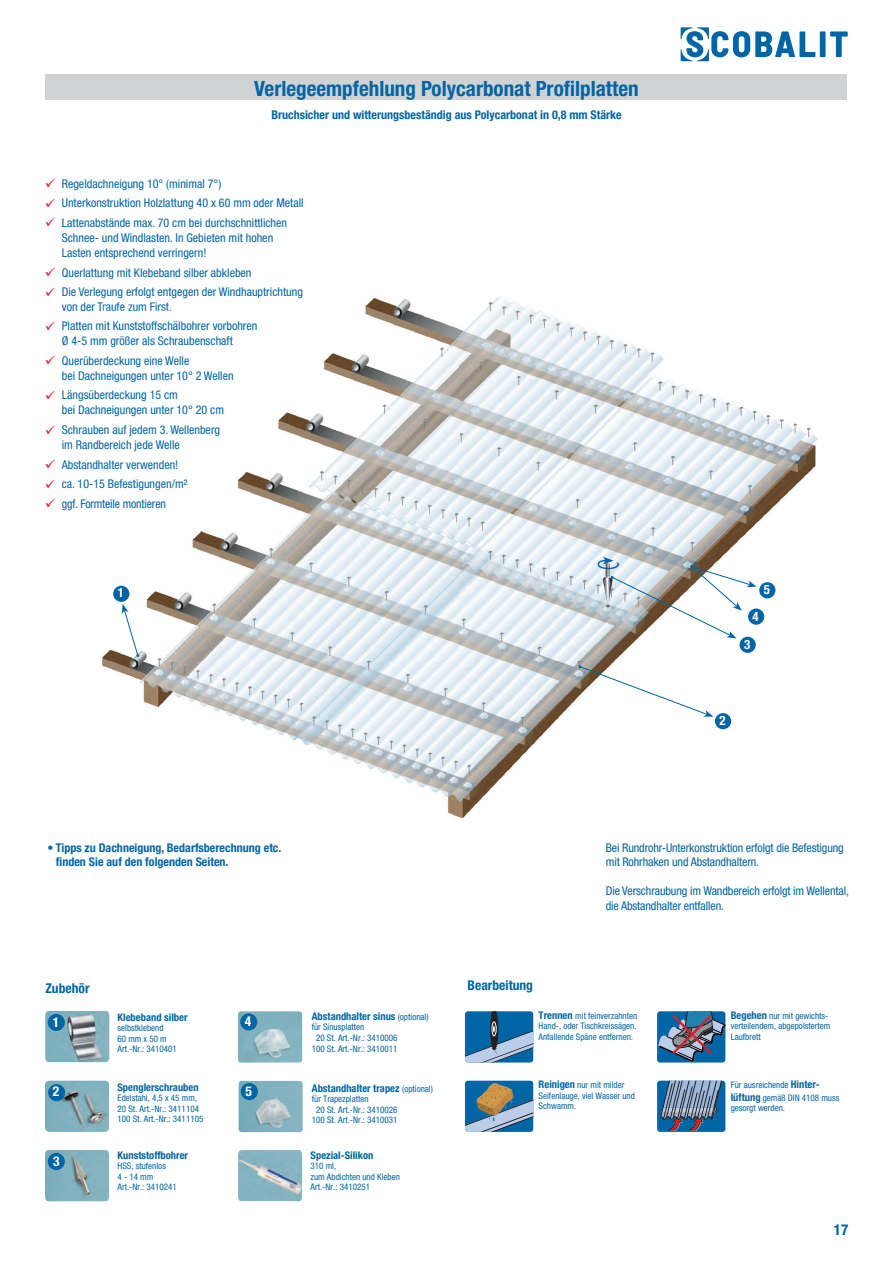
<style>
.page{position:relative;width:893px;height:1263px;background:#fff}
.page>*{position:absolute;margin:0;border:0;box-sizing:border-box;transform-origin:0 0}
.t1{font:700 condensed 21.15px "Helvetica Neue LT Pro";color:#0065a4}
.t2{font:700 condensed 15px "Helvetica Neue LT Pro";color:#0065a4}
.t3{font:700 condensed 13.5px "Helvetica Neue LT Pro";color:#0065a4}
.t4{font:700 condensed 13.5px "Helvetica Neue LT Pro";color:#fff}
.t5{font:700 condensed 12.9px "Helvetica Neue LT Pro";color:#fff}
.t6{font:condensed 12px/19.6px "Helvetica Neue LT Pro";color:#0065a4}
.t7{font:700 condensed 12px/14.4px "Helvetica Neue LT Pro";color:#0065a4}
.t8{font:700 condensed 10.5px "Helvetica Neue LT Pro";color:#0065a4}
.t9{font:condensed 9px/10.5px "Helvetica Neue LT Pro";color:#0065a4}
.s1{font-weight:400;font-size:9px}
.s2{font-weight:700;font-size:10.5px}
</style>
<div class="page">
<svg style="left:681px;top:27px;width:134px;height:34px"></svg>
<div style="left:820px;top:31px;width:5px;height:26px;background:#0065a4"></div>
<svg style="left:830px;top:31px;width:18px;height:26px"></svg>
<div style="left:46px;top:74px;width:801px;height:26px;background:#d1d2d4"></div>
<img style="left:102px;top:296px;width:715px;height:522px">
<img style="left:102px;top:296px;width:204px;height:2px">
<img style="left:104px;top:302px;width:67px;height:9px">
<svg style="left:102px;top:302px;width:2px;height:9px"></svg>
<img style="left:102px;top:321px;width:155px;height:9px">
<img style="left:102px;top:336px;width:131px;height:11px">
<img style="left:102px;top:356px;width:87px;height:11px">
<img style="left:102px;top:371px;width:111px;height:11px">
<img style="left:213px;top:371px;width:20px;height:9px">
<img style="left:102px;top:391px;width:75px;height:11px">
<img style="left:102px;top:406px;width:121px;height:11px">
<img style="left:102px;top:425px;width:117px;height:11px">
<img style="left:102px;top:440px;width:62px;height:11px">
<img style="left:165px;top:440px;width:14px;height:9px">
<img style="left:102px;top:460px;width:75px;height:9px">
<img style="left:102px;top:479px;width:85px;height:11px">
<img style="left:102px;top:499px;width:63px;height:11px">
<div style="left:113px;top:586px;width:16px;height:16px;background:#0065a4;border-radius:50%"></div>
<svg style="left:578px;top:665px;width:135px;height:52px"></svg>
<svg style="left:122px;top:604px;width:17px;height:53px"></svg>
<div style="left:715px;top:713px;width:16px;height:16px;background:#0065a4;border-radius:50%"></div>
<div style="left:748px;top:609px;width:16px;height:16px;background:#0065a4;border-radius:50%"></div>
<div style="left:759px;top:582px;width:16px;height:16px;background:#0065a4;border-radius:50%"></div>
<div style="left:739px;top:637px;width:17px;height:16px;background:#0065a4;border-radius:50%"></div>
<svg style="left:597px;top:557px;width:159px;height:81px"></svg>
<img style="left:238px;top:1150px;width:64px;height:51px">
<svg style="left:465px;top:1081px;width:68px;height:51px;background:#5c859a"></svg>
<svg style="left:465px;top:1011px;width:68px;height:52px;background:#387baa"></svg>
<div style="left:657px;top:1081px;width:68px;height:51px;background:#0065a4;border-radius:3px"></div>
<svg style="left:660px;top:1081px;width:65px;height:50px"></svg>
<div style="left:657px;top:1011px;width:68px;height:52px;background:#0065a4;border-radius:3px"></div>
<svg style="left:659px;top:1011px;width:66px;height:51px"></svg>
<img style="left:238px;top:1011px;width:64px;height:52px;border-radius:3px">
<div style="left:240px;top:1013px;width:17px;height:18px;background:#0065a4;border-radius:50%"></div>
<img style="left:239px;top:1081px;width:64px;height:51px;border-radius:3px">
<div style="left:241px;top:1083px;width:17px;height:17px;background:#0065a4;border-radius:50%"></div>
<img style="left:45px;top:1011px;width:64px;height:51px">
<div style="left:48px;top:1014px;width:17px;height:17px;background:#0065a4;border-radius:50%"></div>
<img style="left:45px;top:1150px;width:64px;height:51px">
<div style="left:48px;top:1153px;width:17px;height:17px;background:#0065a4;border-radius:50%"></div>
<img style="left:45px;top:1081px;width:64px;height:51px;border-radius:4px">
<div style="left:48px;top:1084px;width:17px;height:17px;background:#0065a4;border-radius:50%"></div>
<h1 class="t1" style="left:254px;top:80px;width:386px">Verlegeempfehlung Polycarbonat Profilplatten</h1>
<p class="t7" style="left:271px;top:109px;width:352px">Bruchsicher und witterungsbeständig aus Polycarbonat in 0,8 mm Stärke</p>
<p class="t6" style="left:62px;top:175px;width:243px">Regeldachneigung 10° (minimal 7°)<br>Unterkonstruktion Holzlattung 40 x 60 mm oder Metall<br>Lattenabstände max. 70 cm bei durchschnittlichen</p>
<p class="t6" style="left:62px;top:231px;width:213px;line-height:15px">Schnee- und Windlasten. In Gebieten mit hohen<br>Lasten entsprechend verringern!</p>
<p class="t6" style="left:62px;top:263px;width:243px">Querlattung mit Klebeband silber abkleben<br>Die Verle un erfol t ent e en der Windhau trichtung</p>
<p class="t6" style="left:62px;top:297px;width:197px">von der Traufe zum First.<br>Platten mit Kunststoffschälbohrer vorbohren</p>
<p class="t6" style="left:62px;top:332px;width:172px">Ø 4-5 mm größer als Schraubenschaft<br>Querüberdeckung eine Welle</p>
<p class="t6" style="left:62px;top:367px;width:173px">bei Dachneigungen unter 10° 2 Wellen<br>Längsüberdeckung 15 cm</p>
<p class="t6" style="left:62px;top:401px;width:164px">bei Dachneigungen unter 10° 20 cm<br>Schrauben auf jedem 3. Wellenberg</p>
<p class="t6" style="left:62px;top:436px;width:127px">im Randbereich jede Welle<br>Abstandhalter verwenden! ca. 10-15 Befestigungen/m² ggf. Formteile montieren</p>
<p class="t6" style="left:101px;top:283px;width:24px">g g</p>
<p class="t6" style="left:146px;top:283px;width:7px">g</p>
<p class="t6" style="left:172px;top:283px;width:18px">g g</p>
<p class="t6" style="left:258px;top:283px;width:7px">p</p>
<p class="t5" style="left:118px;top:588px;width:8px">1</p>
<p class="t5" style="left:764px;top:585px;width:8px">5</p>
<p class="t5" style="left:752px;top:611px;width:8px">4</p>
<p class="t5" style="left:744px;top:639px;width:8px">3</p>
<p class="t5" style="left:719px;top:715px;width:8px">2</p>
<p class="t7" style="left:56px;top:841px;width:227px;text-indent:-9px">• Tipps zu Dachneigung, Bedarfsberechnung etc. finden Sie auf den folgenden Seiten.</p>
<p class="t6" style="left:606px;top:841px;width:240px;line-height:14.4px">Bei Rundrohr-Unterkonstruktion erfolgt die Befestigung mit Rohrhaken und Abstandhaltern.</p>
<p class="t6" style="left:606px;top:885px;width:245px;line-height:14.4px">Die Verschraubung im Wandbereich erfolgt im Wellental, die Abstandhalter entfallen.</p>
<p class="t3" style="left:45px;top:983px;width:46px">Zubehör</p>
<p class="t3" style="left:468px;top:980px;width:67px">Bearbeitung</p>
<p class="t4" style="left:53px;top:1017px;width:8px">1</p>
<p class="t4" style="left:53px;top:1085px;width:8px">2</p>
<p class="t4" style="left:53px;top:1087px;width:8px">2</p>
<p class="t8" style="left:117px;top:1013px;width:72px">Klebeband silber</p>
<p class="t9" style="left:117px;top:1024px;width:61px">selbstklebend<br>60 mm x 50 m<br>Art.-Nr.: 3410401</p>
<p class="t8" style="left:117px;top:1083px;width:83px">Spenglerschrauben</p>
<p class="t9" style="left:117px;top:1093px;width:87px">Edelstahl, 4,5 x 45 mm,<br>20 St. Art.-Nr.: 3411104<br>100 St. Art.-Nr.: 3411105</p>
<p class="t4" style="left:245px;top:1016px;width:8px">4</p>
<p class="t8" style="left:312px;top:1012px;width:118px">Abstandhalter sinus <span class="s1">(optional)</span></p>
<p class="t9" style="left:312px;top:1023px;width:54px">für Sinusplatten</p>
<p class="t9" style="left:316px;top:1033px;width:83px">20 St. Art.-Nr.: 3410006</p>
<p class="t9" style="left:312px;top:1044px;width:87px">100 St. Art.-Nr.: 3410011</p>
<p class="t4" style="left:246px;top:1086px;width:8px">5</p>
<p class="t8" style="left:312px;top:1084px;width:123px">Abstandhalter trapez <span class="s1">(optional)</span></p>
<p class="t9" style="left:312px;top:1095px;width:58px">für Trapezplatten</p>
<p class="t9" style="left:316px;top:1105px;width:83px">20 St. Art.-Nr.: 3410026</p>
<p class="t9" style="left:312px;top:1116px;width:87px">100 St. Art.-Nr.: 3410031</p>
<p class="t9" style="left:539px;top:1011px;width:100px;text-align:justify"><span class="s2">Trennen</span> mit feinverzahnten Hand-, oder Tischkreissägen.<br>Anfallende Späne entfernen.</p>
<p class="t9" style="left:539px;top:1081px;width:98px"><span class="s2">Reinigen</span> nur mit milder<br>Seifenlauge, viel Wasser und<br>Schwamm.</p>
<p class="t9" style="left:731px;top:1079px;width:110px;line-height:12.6px">Für ausreichende <span class="s2">Hinter&shy;lüftung</span> gemäß DIN 4108 muss</p>
<p class="t9" style="left:731px;top:1011px;width:101px"><span class="s2">Begehen</span> nur mit gewichts&shy;verteilendem, abgepolstertem<br>Laufbrett</p>
<p class="t9" style="left:731px;top:1104px;width:56px">gesorgt werden.</p>
<p class="t4" style="left:53px;top:1157px;width:8px">3</p>
<p class="t8" style="left:117px;top:1151px;width:72px">Kunststoffbohrer</p>
<p class="t9" style="left:117px;top:1162px;width:61px">HSS, stufenlos<br>4 - 14 mm<br>Art.-Nr.: 3410241</p>
<p class="t8" style="left:311px;top:1151px;width:64px">Spezial-Silikon</p>
<p class="t9" style="left:311px;top:1162px;width:91px">310 ml,<br>zum Abdichten und Kleben<br>Art.-Nr.: 3410251</p>
<p class="t2" style="left:834px;top:1224px;width:16px">17</p>
</div>
